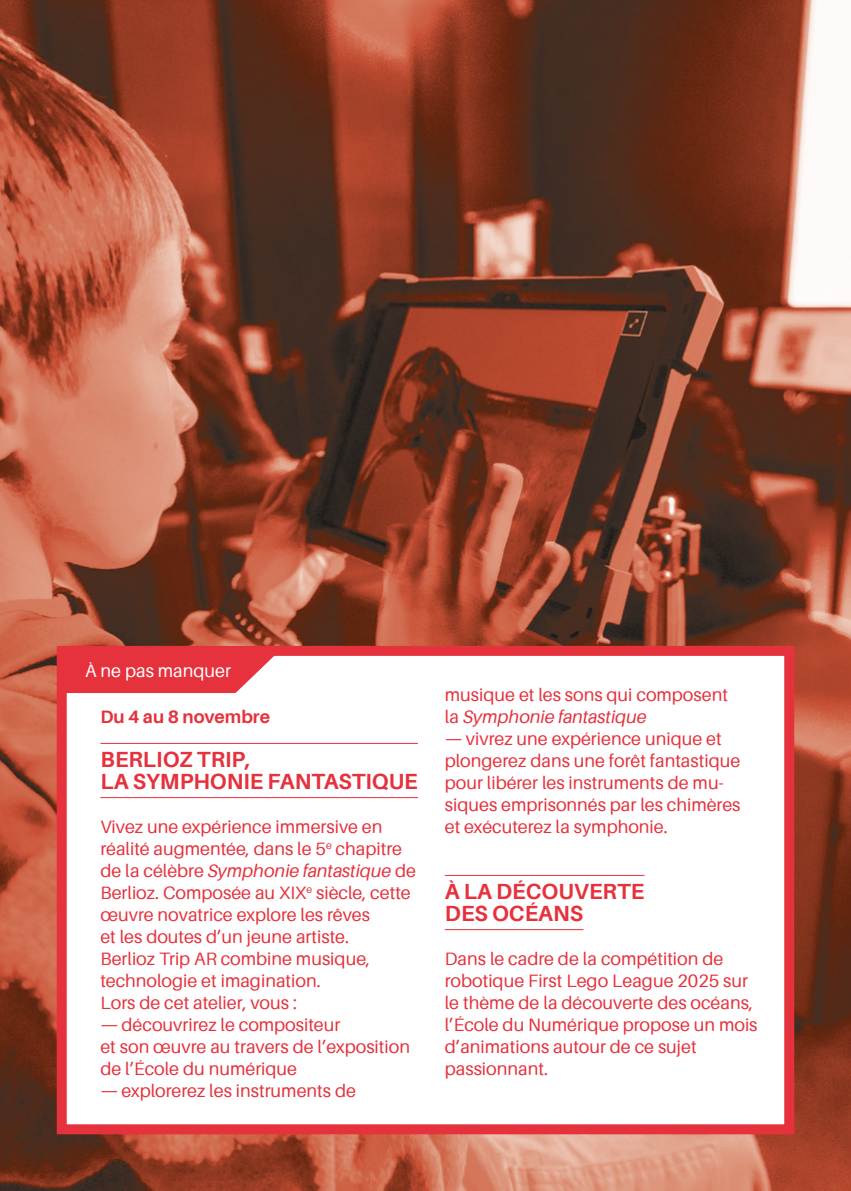
<style>
.page{position:relative;width:851px;height:1191px;background:#fff}
.page>*{position:absolute;margin:0;border:0;box-sizing:border-box;transform-origin:0 0}
.t1{font:700 22px/22px "Aileron";color:#e5323d}
.t2{font:18px/22px "Aileron";color:#e5323d}
.t3{font:700 18px "Aileron";color:#e5323d}
.t4{font:18px "Aileron";color:#fff}
.s1{font-style:italic}
</style>
<div class="page">
<img style="left:0;top:0;width:850px;height:1191px">
<svg style="left:52px;top:641px;width:747px;height:498px"></svg>
<hr style="left:100px;top:743px;width:318px;height:1px;background:#e5323d">
<hr style="left:100px;top:797px;width:318px;height:1px;background:#e5323d">
<hr style="left:445px;top:875px;width:199px;height:1px;background:#e5323d">
<hr style="left:445px;top:929px;width:138px;height:1px;background:#e5323d">
<svg style="left:64px;top:654px;width:211px;height:39px;background:#e7444e"></svg>
<p class="t4" style="left:85px;top:660px;width:147px">À ne pas manquer</p>
<p class="t3" style="left:100px;top:706px;width:171px">Du 4 au 8 novembre</p>
<p class="t1" style="left:100px;top:748px;width:319px">BERLIOZ TRIP,<br>LA SYMPHONIE FANTASTIQUE</p>
<p class="t2" style="left:100px;top:815px;width:317px">Vivez une expérience immersive en réalité augmentée, dans le 5<sup>e</sup> chapitre de la célèbre <span class="s1">Symphonie fantastique</span> de Berlioz. Composée au XIX<sup>e</sup> siècle, cette œuvre novatrice explore les rêves<br>et les doutes d’un jeune artiste.<br>Berlioz Trip AR combine musique, technologie et imagination.<br>Lors de cet atelier, vous :</p>
<p class="t2" style="left:100px;top:1013px;width:311px">— découvrirez le compositeur<br>et son œuvre au travers de l’exposition de l’École du numérique</p>
<p class="t2" style="left:100px;top:1079px;width:257px">— explorerez les instruments de</p>
<p class="t2" style="left:445px;top:683px;width:284px">musique et les sons qui composent la <span class="s1">Symphonie fantastique</span></p>
<p class="t2" style="left:445px;top:727px;width:297px">— vivrez une expérience unique et plongerez dans une forêt fantastique pour libérer les instruments de mu&shy;siques emprisonnés par les chimères et exécuterez la symphonie.</p>
<p class="t1" style="left:445px;top:880px;width:201px">À LA DÉCOUVERTE<br>DES OCÉANS</p>
<p class="t2" style="left:445px;top:947px;width:314px">Dans le cadre de la compétition de robotique First Lego League 2025 sur le thème de la découverte des océans, l’École du Numérique propose un mois d’animations autour de ce sujet passionnant.</p>
</div>
